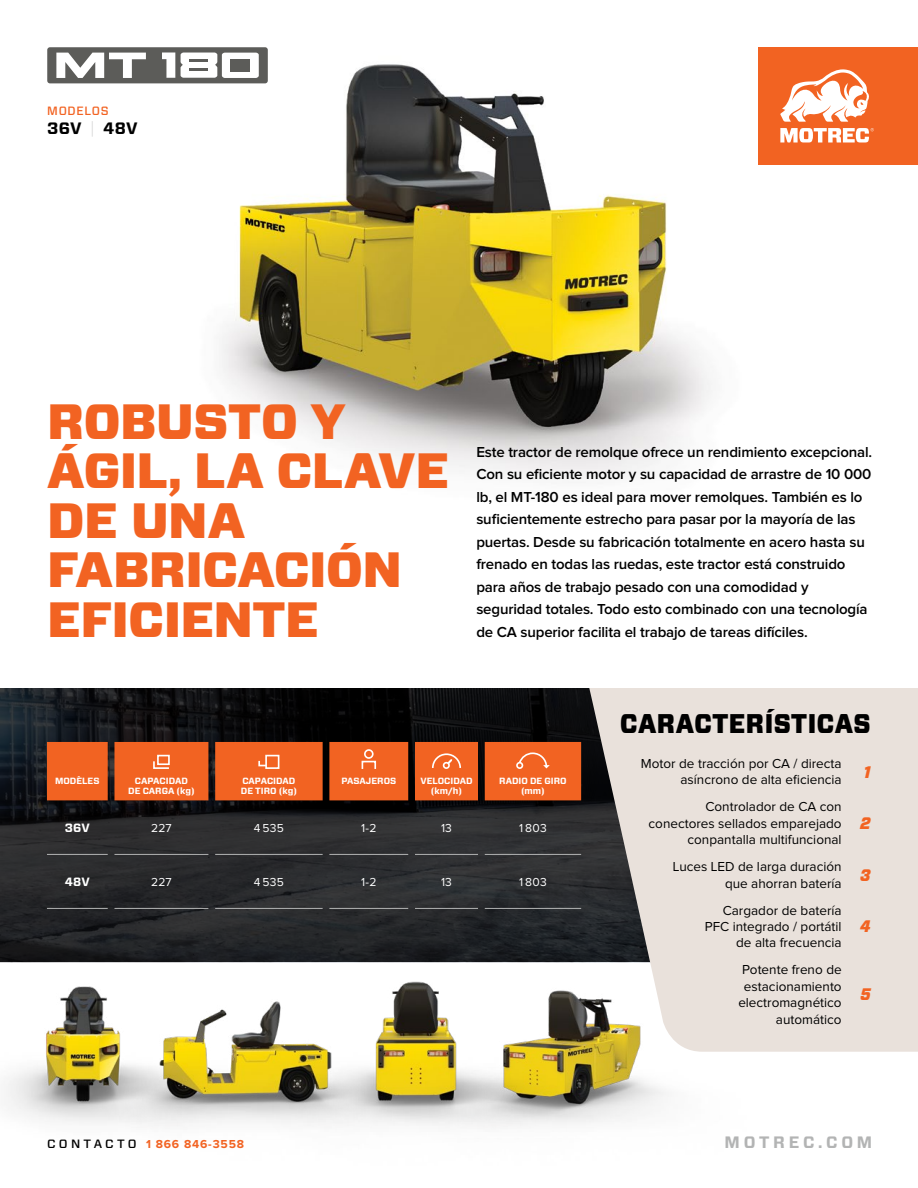
<style>
.page{position:relative;width:918px;height:1188px;background:#fff}
.page>*{position:absolute;margin:0;border:0;box-sizing:border-box;transform-origin:0 0}
.t1{font:900 49.5px/49.5px "Forza";letter-spacing:-.01em;color:#f26322}
.t2{font:900 27px "Forza";letter-spacing:.02em;color:#000;scale:.9 1}
.t3{font:italic 900 16.65px "Forza";color:#f26322;scale:.9 1}
.t4{font:700 16.5px "Forza";letter-spacing:.225em;color:#b3b4b4}
.t5{font:700 16.5px "Forza";letter-spacing:.01em;color:#000}
.t6{font:600 15px/22.5px "Proxima Nova";letter-spacing:-.01em;color:#000}
.t7{font:13.5px/16.5px "Proxima Nova";color:#000;text-align:right}
.t8{font:12px "Proxima Nova";letter-spacing:.02em;color:#fff}
.t9{font:700 12px "Proxima Nova";letter-spacing:.07em;color:#f26322}
.t10{font:500 12px "Forza";letter-spacing:.06em;color:#f26322}
.t11{font:700 12px "Forza";letter-spacing:.02em;color:#fff}
.t12{font:700 9px/10.5px "Forza";color:#fff;text-align:center}
.s1{font-weight:100;color:#b3b4b4}
.s2{font-family:"Forza";font-weight:500;color:#000}
</style>
<div class="page">
<img style="left:0;top:688px;width:581px;height:261px">
<svg style="left:581px;top:688px;width:337px;height:364px;background:#d5cec9"></svg>
<img style="left:49px;top:64px;width:663px;height:414px">
<img style="left:0;top:949px;width:84px;height:174px">
<img style="left:84px;top:949px;width:148px;height:177px">
<img style="left:232px;top:949px;width:153px;height:175px">
<img style="left:385px;top:949px;width:384px;height:178px">
<div style="left:758px;top:47px;width:160px;height:118px;background:#f26322"></div>
<svg style="left:780px;top:69px;width:89px;height:53px"></svg>
<svg style="left:780px;top:128px;width:94px;height:14px"></svg>
<hr style="left:47px;top:854px;width:61px;height:1px;background:#b3b4b4">
<hr style="left:114px;top:854px;width:94px;height:1px;background:#b3b4b4">
<hr style="left:114px;top:908px;width:94px;height:1px;background:#b3b4b4">
<hr style="left:215px;top:854px;width:108px;height:1px;background:#b3b4b4">
<hr style="left:215px;top:908px;width:108px;height:1px;background:#b3b4b4">
<hr style="left:329px;top:854px;width:79px;height:1px;background:#b3b4b4">
<hr style="left:329px;top:908px;width:79px;height:1px;background:#b3b4b4">
<hr style="left:415px;top:854px;width:63px;height:1px;background:#b3b4b4">
<hr style="left:415px;top:908px;width:63px;height:1px;background:#b3b4b4">
<hr style="left:485px;top:854px;width:96px;height:1px;background:#b3b4b4">
<hr style="left:485px;top:908px;width:96px;height:1px;background:#b3b4b4">
<hr style="left:47px;top:908px;width:61px;height:1px;background:#b3b4b4">
<svg style="left:47px;top:742px;width:534px;height:58px;background:#e36024"></svg>
<svg style="left:47px;top:47px;width:221px;height:36px"></svg>
<p class="t10" style="left:47px;top:102px;width:63px">MODELOS</p>
<p class="t5" style="left:47px;top:117px;width:92px">36V <span class="s1">|</span> 48V</p>
<h1 class="t1" style="left:47px;top:398px;width:404px">ROBUSTO Y<br>ÁGIL, LA CLAVE<br>DE UNA<br>FABRICACIÓN<br>EFICIENTE</h1>
<p class="t6" style="left:476px;top:441px;width:397px">Este tractor de remolque ofrece un rendimiento excepcional.<br>Con su eficiente motor y su capacidad de arrastre de 10 000 lb, el MT-180 es ideal para mover remolques. También es lo suficientemente estrecho para pasar por la mayoría de las puertas. Desde su fabricación totalmente en acero hasta su frenado en todas las ruedas, este tractor está construido para años de trabajo pesado con una comodidad y seguridad totales. Todo esto combinado con una tecnología de CA superior facilita el trabajo de tareas difíciles.</p>
<p class="t12" style="left:55px;top:776px;width:46px">MODÈLES</p>
<p class="t12" style="left:128px;top:776px;width:68px">CAPACIDAD<br>DE CARGA (kg)</p>
<p class="t12" style="left:241px;top:776px;width:58px;text-align:left">CAPACIDAD<br>DE TIRO (kg)</p>
<p class="t12" style="left:341px;top:776px;width:56px">PASAJEROS</p>
<p class="t12" style="left:420px;top:776px;width:54px">VELOCIDAD (km/h)</p>
<p class="t12" style="left:499px;top:776px;width:69px">RADIO DE GIRO (mm)</p>
<p class="t11" style="left:65px;top:820px;width:27px">36V</p>
<p class="t8" style="left:151px;top:822px;width:22px">227</p>
<p class="t8" style="left:254px;top:822px;width:31px">4 535</p>
<p class="t8" style="left:361px;top:822px;width:17px">1-2</p>
<p class="t8" style="left:441px;top:822px;width:12px">13</p>
<p class="t8" style="left:519px;top:822px;width:29px">1 803</p>
<p class="t11" style="left:65px;top:874px;width:27px">48V</p>
<p class="t8" style="left:151px;top:877px;width:22px">227</p>
<p class="t8" style="left:254px;top:877px;width:31px">4 535</p>
<p class="t8" style="left:361px;top:877px;width:17px">1-2</p>
<p class="t8" style="left:441px;top:877px;width:12px">13</p>
<p class="t8" style="left:519px;top:877px;width:29px">1 803</p>
<h2 class="t2" style="left:620px;top:706px;width:280px">CARACTERÍSTICAS</h2>
<p class="t7" style="left:641px;top:756px;width:202px">Motor de tracción por CA / directa asíncrono de alta eficiencia</p>
<p class="t3" style="left:864px;top:760px;width:9px">1</p>
<p class="t7" style="left:649px;top:799px;width:195px">Controlador de CA con conectores sellados emparejado conpantalla multifuncional</p>
<p class="t3" style="left:860px;top:812px;width:13px">2</p>
<p class="t7" style="left:725px;top:859px;width:147px;text-align:left;text-indent:-52px">Luces LED de larga duración<br>que ahorran batería <sup>3</sup></p>
<p class="t7" style="left:705px;top:902px;width:138px">Cargador de batería<br>PFC integrado / portátil de alta frecuencia</p>
<p class="t3" style="left:860px;top:915px;width:13px">4</p>
<p class="t7" style="left:738px;top:962px;width:105px">Potente freno de estacionamiento electromagnético automático</p>
<p class="t3" style="left:861px;top:983px;width:13px">5</p>
<p class="t9" style="left:47px;top:1138px;width:198px"><span class="s2">C O N TA C T O</span> 1 866 846-3558</p>
<p class="t4" style="left:725px;top:1131px;width:149px">MOTREC.COM</p>
</div>
